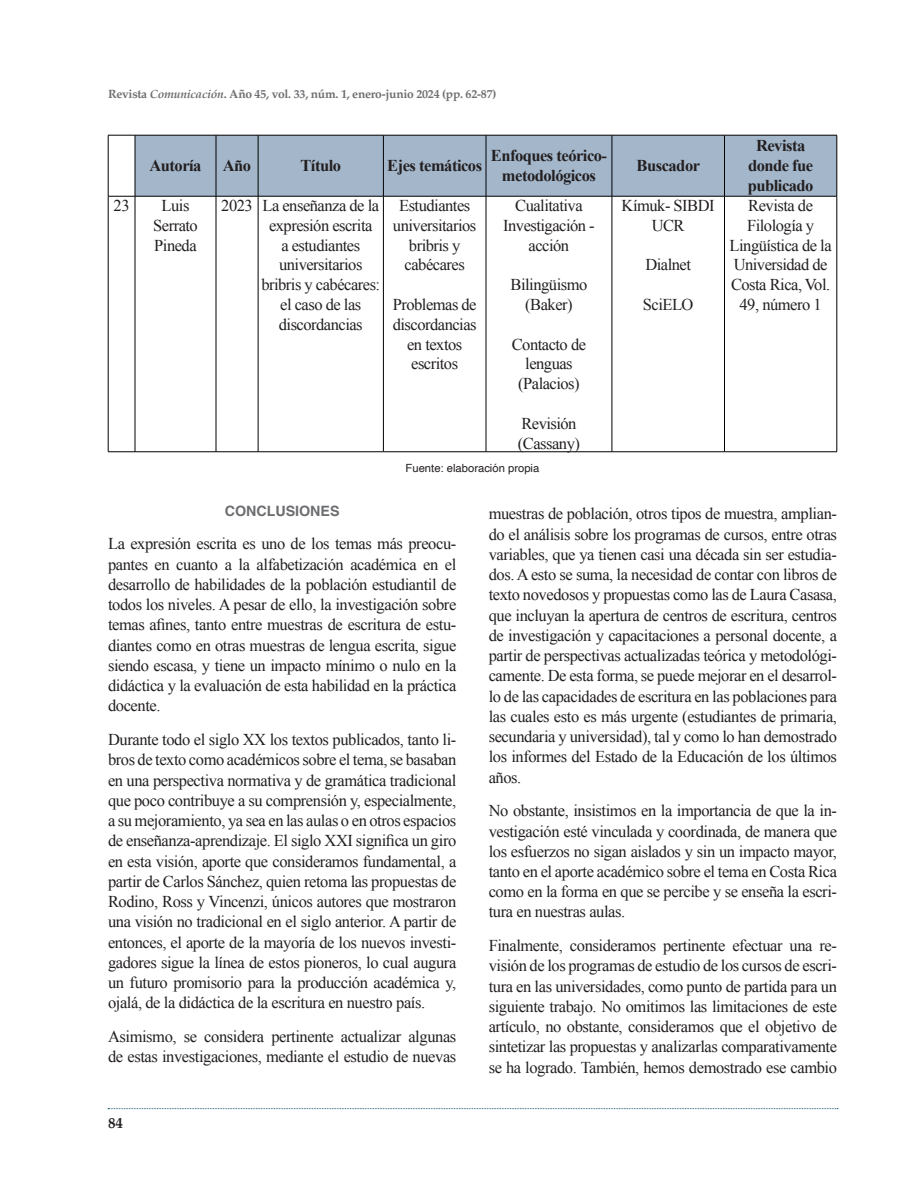
<style>
.page{position:relative;width:918px;height:1188px;background:#fff}
.page>*{position:absolute;margin:0;border:0;box-sizing:border-box;transform-origin:0 0}
.t1{font:16.5px/20.2px "Times New Roman";letter-spacing:-.03em;color:#231f20;text-align:center}
.t2{font:700 16.5px/19.8px "Times New Roman";letter-spacing:-.03em;color:#231f20;text-align:center}
.t3{font:700 15px "Palatino";color:#231f20}
.t4{font:700 14.25px "Helvetica";color:#6c6d70}
.t5{font:700 12px "Palatino";letter-spacing:-.02em;color:#6c6d70}
.t6{font:11.25px "Helvetica";color:#231f20}
.s1{font-style:italic}
</style>
<div class="page">
<svg style="left:108px;top:1108px;width:730px;height:1px"></svg>
<hr style="left:837px;top:135px;width:1px;height:61px;background:#000001">
<svg style="left:108px;top:135px;width:729px;height:62px;background:#a1b3c6"></svg>
<hr style="left:135px;top:196px;width:81px;height:1px;background:#000001">
<hr style="left:216px;top:196px;width:42px;height:1px;background:#000001">
<hr style="left:258px;top:196px;width:125px;height:1px;background:#000001">
<hr style="left:383px;top:196px;width:103px;height:1px;background:#000001">
<hr style="left:486px;top:196px;width:126px;height:1px;background:#000001">
<hr style="left:612px;top:196px;width:113px;height:1px;background:#000001">
<hr style="left:724px;top:196px;width:113px;height:1px;background:#000001">
<hr style="left:108px;top:196px;width:1px;height:256px;background:#000001">
<hr style="left:135px;top:196px;width:1px;height:256px;background:#000001">
<hr style="left:216px;top:196px;width:1px;height:256px;background:#000001">
<hr style="left:258px;top:196px;width:1px;height:256px;background:#000001">
<hr style="left:383px;top:196px;width:1px;height:256px;background:#000001">
<hr style="left:486px;top:196px;width:1px;height:256px;background:#000001">
<hr style="left:612px;top:196px;width:1px;height:256px;background:#000001">
<hr style="left:724px;top:196px;width:1px;height:256px;background:#000001">
<hr style="left:837px;top:196px;width:1px;height:256px;background:#000001">
<svg style="left:108px;top:452px;width:27px;height:1px"></svg>
<hr style="left:135px;top:452px;width:81px;height:1px;background:#000001">
<hr style="left:216px;top:452px;width:42px;height:1px;background:#000001">
<hr style="left:258px;top:452px;width:125px;height:1px;background:#000001">
<hr style="left:383px;top:452px;width:103px;height:1px;background:#000001">
<hr style="left:486px;top:452px;width:126px;height:1px;background:#000001">
<hr style="left:612px;top:452px;width:113px;height:1px;background:#000001">
<hr style="left:724px;top:452px;width:113px;height:1px;background:#000001">
<p class="t5" style="left:108px;top:84px;width:390px">Revista <span class="s1">Comunicación</span>. Año 45, vol. 33, núm. 1, enero-junio 2024 (pp. 62-87)</p>
<p class="t2" style="left:149px;top:155px;width:54px">Autoría</p>
<p class="t2" style="left:223px;top:155px;width:30px">Año</p>
<p class="t2" style="left:300px;top:155px;width:42px">Título</p>
<p class="t2" style="left:387px;top:155px;width:96px">Ejes temáticos</p>
<p class="t2" style="left:491px;top:146px;width:118px">Enfoques teórico&shy;metodológicos</p>
<p class="t2" style="left:637px;top:155px;width:65px">Buscador</p>
<p class="t1" style="left:114px;top:195px;width:18px">23</p>
<p class="t1" style="left:153px;top:195px;width:46px;line-height:19.8px">Luis<br>Serrato<br>Pineda</p>
<p class="t1" style="left:221px;top:195px;width:159px">2023 La enseñanza de la</p>
<p class="t1" style="left:269px;top:215px;width:105px">expresión escrita</p>
<p class="t1" style="left:281px;top:235px;width:80px">a estudiantes</p>
<p class="t1" style="left:279px;top:254px;width:85px">universitarios</p>
<p class="t1" style="left:261px;top:274px;width:120px">bribris y cabécares:</p>
<p class="t1" style="left:280px;top:294px;width:83px">el caso de las</p>
<p class="t1" style="left:279px;top:314px;width:85px">discordancias</p>
<p class="t1" style="left:393px;top:195px;width:85px;line-height:19.8px">Estudiantes universitarios bribris y cabécares</p>
<p class="t1" style="left:393px;top:294px;width:85px;line-height:19.8px">Problemas de discordancias en textos escritos</p>
<p class="t1" style="left:503px;top:195px;width:93px;line-height:19.8px">Cualitativa<br>Investigación - acción</p>
<p class="t1" style="left:511px;top:274px;width:78px;line-height:19.8px">Bilingüismo (Baker)</p>
<p class="t1" style="left:512px;top:334px;width:76px;line-height:19.8px">Contacto de lenguas (Palacios)</p>
<p class="t1" style="left:518px;top:413px;width:64px;line-height:19.8px;text-align:left">Revisión (Cassany)</p>
<p class="t6" style="left:406px;top:460px;width:135px">Fuente: elaboración propia</p>
<p class="t1" style="left:622px;top:195px;width:95px;line-height:19.8px">Kímuk- SIBDI<br>UCR</p>
<p class="t1" style="left:645px;top:254px;width:47px">Dialnet</p>
<p class="t1" style="left:643px;top:294px;width:52px">SciELO</p>
<p class="t2" style="left:748px;top:136px;width:67px">Revista donde fue publicado</p>
<p class="t1" style="left:730px;top:195px;width:104px;line-height:19.8px">Revista de<br>Filología y<br>Lingüística de la<br>Universidad de<br>Costa Rica, Vol.<br>49, número 1</p>
<p class="t4" style="left:225px;top:502px;width:116px">CONCLUSIONES</p>
<p class="t1" style="left:108px;top:534px;width:350px;text-align:justify">La expresión escrita es uno de los temas más preocu&shy;pantes en cuanto a la alfabetización académica en el desarrollo de habilidades de la población estudiantil de todos los niveles. A pesar de ello, la investigación sobre temas afines, tanto entre muestras de escritura de estu&shy;diantes como en otras muestras de lengua escrita, sigue siendo escasa, y tiene un impacto mínimo o nulo en la didáctica y la evaluación de esta habilidad en la práctica docente.</p>
<p class="t1" style="left:108px;top:729px;width:350px;text-align:justify">Durante todo el siglo XX los textos publicados, tanto li&shy;bros de texto como académicos sobre el tema, se basaban en una perspectiva normativa y de gramática tradicional que poco contribuye a su comprensión y, especialmente, a su mejoramiento, ya sea en las aulas o en otros espacios de enseñanza-aprendizaje. El siglo XXI significa un giro en esta visión, aporte que consideramos fundamental, a partir de Carlos Sánchez, quien retoma las propuestas de Rodino, Ross y Vincenzi, únicos autores que mostraron una visión no tradicional en el siglo anterior. A partir de entonces, el aporte de la mayoría de los nuevos investi&shy;gadores sigue la línea de estos pioneros, lo cual augura un futuro promisorio para la producción académica y, ojalá, de la didáctica de la escritura en nuestro país.</p>
<p class="t1" style="left:108px;top:1026px;width:350px;text-align:left">Asimismo, se considera pertinente actualizar algunas de estas investigaciones, mediante el estudio de nuevas</p>
<p class="t3" style="left:108px;top:1110px;width:16px">84</p>
<p class="t1" style="left:489px;top:503px;width:350px;text-align:justify">muestras de población, otros tipos de muestra, amplian&shy;do el análisis sobre los programas de cursos, entre otras variables, que ya tienen casi una década sin ser estudia&shy;dos. A esto se suma, la necesidad de contar con libros de texto novedosos y propuestas como las de Laura Casasa, que incluyan la apertura de centros de escritura, centros de investigación y capacitaciones a personal docente, a partir de perspectivas actualizadas teórica y metodológi&shy;camente. De esta forma, se puede mejorar en el desarrol&shy;lo de las capacidades de escritura en las poblaciones para las cuales esto es más urgente (estudiantes de primaria, secundaria y universidad), tal y como lo han demostrado los informes del Estado de la Educación de los últimos años.</p>
<p class="t1" style="left:489px;top:800px;width:350px;text-align:justify">No obstante, insistimos en la importancia de que la in&shy;vestigación esté vinculada y coordinada, de manera que los esfuerzos no sigan aislados y sin un impacto mayor, tanto en el aporte académico sobre el tema en Costa Rica como en la forma en que se percibe y se enseña la escri&shy;tura en nuestras aulas.</p>
<p class="t1" style="left:489px;top:935px;width:350px;text-align:justify">Finalmente, consideramos pertinente efectuar una re&shy;visión de los programas de estudio de los cursos de escri&shy;tura en las universidades, como punto de partida para un siguiente trabajo. No omitimos las limitaciones de este artículo, no obstante, consideramos que el objetivo de sintetizar las propuestas y analizarlas comparativamente se ha logrado. También, hemos demostrado ese cambio</p>
</div>
